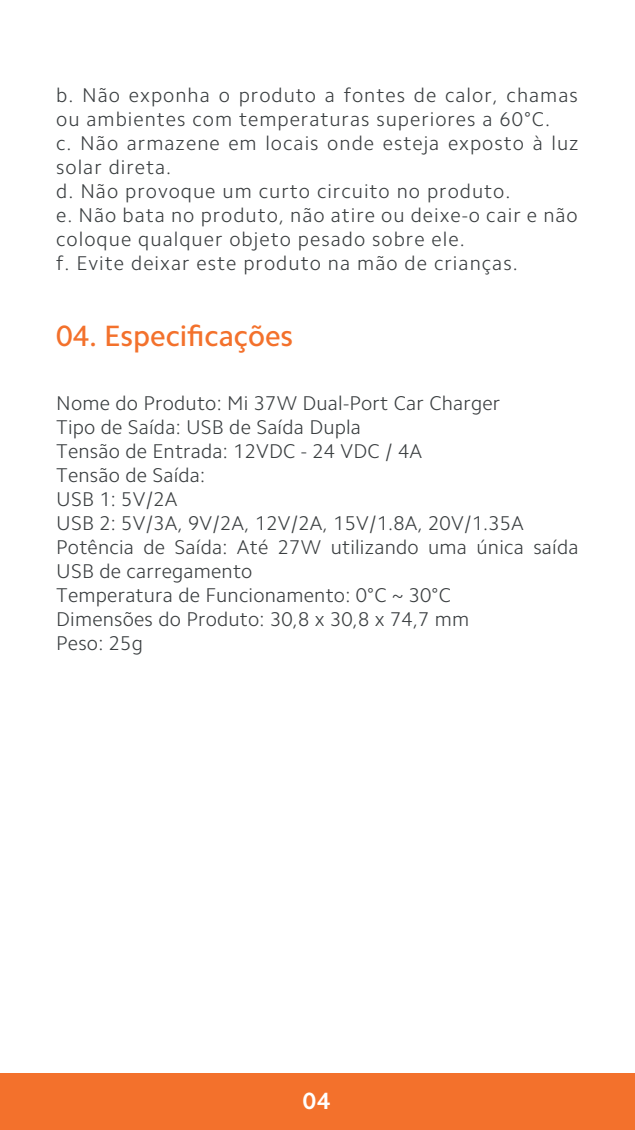
<style>
.page{position:relative;width:635px;height:1130px;background:#fff}
.page>*{position:absolute;margin:0;border:0;box-sizing:border-box;transform-origin:0 0}
.t1{font:500 29.6px "Camphor Pro";color:#f3712c}
.t2{font:700 23.6px "Camphor Pro";color:#fff}
.t3{font:300 20px/24px "Camphor Pro";letter-spacing:.01em;color:#3b3f41}
.t4{font:300 20px/24px "Camphor Pro";letter-spacing:.05em;color:#3b3f41}
</style>
<div class="page">
<div style="left:0;top:1073px;width:635px;height:56px;background:#f3712c"></div>
<p class="t4" style="left:56px;top:83px;width:524px">b. Não exponha o produto a fontes de calor, chamas ou ambientes com temperaturas superiores a 60°C.<br>c. Não armazene em locais onde esteja exposto à luz solar direta.<br>d. Não provoque um curto circuito no produto.<br>e. Não bata no produto, não atire ou deixe-o cair e não coloque qualquer objeto pesado sobre ele.<br>f. Evite deixar este produto na mão de crianças.</p>
<h1 class="t1" style="left:56px;top:318px;width:238px">04. Especificações</h1>
<p class="t3" style="left:56px;top:391px;width:524px">Nome do Produto: Mi 37W Dual-Port Car Charger<br>Tipo de Saída: USB de Saída Dupla<br>Tensão de Entrada: 12VDC - 24 VDC / 4A<br>Tensão de Saída:<br>USB 1: 5V/2A<br>USB 2: 5V/3A, 9V/2A, 12V/2A, 15V/1.8A, 20V/1.35A<br>Potência de Saída: Até 27W utilizando uma única saída<br>USB de carregamento<br>Temperatura de Funcionamento: 0°C ~ 30°C<br>Dimensões do Produto: 30,8 x 30,8 x 74,7 mm<br>Peso: 25g</p>
<p class="t2" style="left:303px;top:1087px;width:29px">04</p>
</div>
